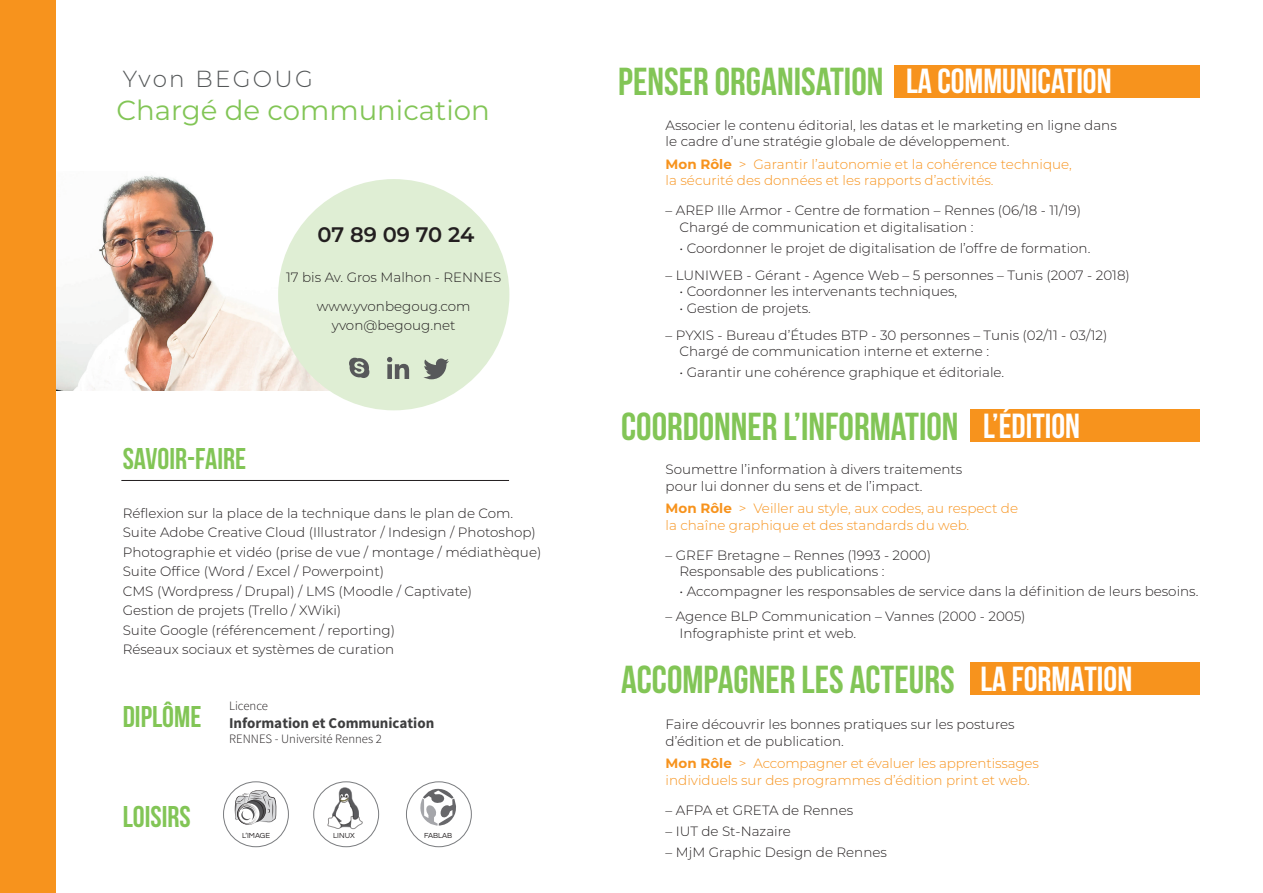
<style>
.page{position:relative;width:1263px;height:893px;background:#fff}
.page>*{position:absolute;margin:0;border:0;box-sizing:border-box;transform-origin:0 0}
.t1{font:700 39px "Bebas Neue";color:#82c556}
.t2{font:700 34.8px "Bebas Neue";color:#fff}
.t3{font:700 30px "Bebas Neue";color:#82c556}
.t4{font:27.6px "Montserrat";color:#82c556}
.t5{font:300 23.25px "Montserrat";letter-spacing:.1em;color:#545758}
.t6{font:600 21px "Montserrat";letter-spacing:-.005em;color:#231f20}
.t7{font:700 15px "Source Sans Pro";color:#3e3e3f}
.t8{font:300 13.5px/16.5px "Montserrat";color:#231f20}
.t9{font:300 13.5px/16.5px "Montserrat";color:#f7931d}
.t10{font:300 12.75px "Source Sans Pro";color:#231f20}
.t11{font:7.65px "Questrial";color:#231f20}
.s1{font-weight:700}
</style>
<div class="page">
<img style="left:55px;top:171px;width:274px;height:220px">
<div style="left:0;top:0;width:55px;height:893px;background:#f7931d"></div>
<div style="left:894px;top:65px;width:306px;height:32px;background:#f7931d"></div>
<div style="left:970px;top:409px;width:230px;height:32px;background:#f7931d"></div>
<div style="left:970px;top:662px;width:230px;height:33px;background:#f7931d"></div>
<div style="left:313px;top:781px;width:66px;height:66px;border:1px solid #7a7c7f;border-radius:50%"></div>
<svg style="left:328px;top:788px;width:35px;height:41px"></svg>
<div style="left:223px;top:781px;width:66px;height:66px;border:1px solid #7a7c7f;border-radius:50%"></div>
<svg style="left:235px;top:790px;width:41px;height:35px"></svg>
<div style="left:406px;top:781px;width:66px;height:66px;border:1px solid #7a7c7f;border-radius:50%"></div>
<svg style="left:418px;top:788px;width:40px;height:38px"></svg>
<hr style="left:121px;top:480px;width:388px;height:1px;background:#231f20">
<div style="left:278px;top:179px;width:231px;height:231px;background:#dfeed4;border-radius:50%"></div>
<svg style="left:349px;top:358px;width:20px;height:20px"></svg>
<svg style="left:423px;top:358px;width:26px;height:21px"></svg>
<svg style="left:387px;top:357px;width:22px;height:22px"></svg>
<h1 class="t1" style="left:618px;top:60px;width:267px">PENSER ORGANISATION</h1>
<h3 class="t5" style="left:123px;top:63px;width:192px">Yvon BEGOUG</h3>
<h2 class="t2" style="left:906px;top:62px;width:207px">LA COMMUNICATION</h2>
<h3 class="t4" style="left:116px;top:91px;width:375px">Chargé de communication</h3>
<h3 class="t6" style="left:317px;top:220px;width:158px">07 89 09 70 24</h3>
<p class="t8" style="left:286px;top:261px;width:217px;line-height:29.7px;text-align:center">17 bis Av. Gros Malhon - RENNES www.yvonbegoug.com</p>
<p class="t8" style="left:332px;top:317px;width:125px">yvon@begoug.net</p>
<h3 class="t3" style="left:123px;top:442px;width:125px">SAVOIR-FAIRE</h3>
<p class="t8" style="left:123px;top:503px;width:420px;line-height:19.5px">Réflexion sur la place de la technique dans le plan de Com.<br>Suite Adobe Creative Cloud (Illustrator / Indesign / Photoshop)<br>Photographie et vidéo (prise de vue / montage / médiathèque)<br>Suite Office (Word / Excel / Powerpoint)<br>CMS (Wordpress / Drupal) / LMS (Moodle / Captivate)<br>Gestion de projets (Trello / XWiki)<br>Suite Google (référencement / reporting)<br>Réseaux sociaux et systèmes de curation</p>
<h3 class="t3" style="left:123px;top:701px;width:80px">DIPLÔME</h3>
<h3 class="t3" style="left:123px;top:800px;width:69px">LOISIRS</h3>
<p class="t10" style="left:229px;top:698px;width:40px">Licence</p>
<p class="t7" style="left:229px;top:713px;width:207px">Information et Communication</p>
<p class="t10" style="left:229px;top:731px;width:154px">RENNES - Université Rennes 2</p>
<p class="t11" style="left:242px;top:832px;width:29px">L’IMAGE</p>
<p class="t11" style="left:333px;top:832px;width:23px">LINUX</p>
<p class="t11" style="left:424px;top:832px;width:30px">FABLAB</p>
<p class="t8" style="left:666px;top:116px;width:453px">Associer le contenu éditorial, les datas et le marketing en ligne dans le cadre d’une stratégie globale de développement.</p>
<p class="t9" style="left:666px;top:155px;width:408px"><span class="s1">Mon Rôle</span> &gt; Garantir l’autonomie et la cohérence technique, la sécurité des données et les rapports d’activités.</p>
<p class="t8" style="left:679px;top:202px;width:403px;text-indent:-14px">– AREP Ille Armor - Centre de formation – Rennes (06/18 - 11/19)<br>Chargé de communication et digitalisation :</p>
<p class="t8" style="left:679px;top:239px;width:412px">• Coordonner le projet de digitalisation de l’offre de formation.</p>
<p class="t8" style="left:666px;top:266px;width:466px">– LUNIWEB - Gérant - Agence Web – 5 personnes – Tunis (2007 - 2018)</p>
<p class="t8" style="left:679px;top:283px;width:279px">• Coordonner les intervenants techniques,</p>
<p class="t8" style="left:679px;top:299px;width:133px">• Gestion de projets.</p>
<p class="t8" style="left:679px;top:326px;width:430px;text-indent:-14px">– PYXIS - Bureau d’Études BTP - 30 personnes – Tunis (02/11 - 03/12)<br>Chargé de communication interne et externe :</p>
<p class="t8" style="left:679px;top:364px;width:326px">• Garantir une cohérence graphique et éditoriale.</p>
<h1 class="t1" style="left:621px;top:405px;width:339px">COORDONNER L’INFORMATION</h1>
<h2 class="t2" style="left:983px;top:406px;width:98px">L’ÉDITION</h2>
<p class="t8" style="left:666px;top:461px;width:298px">Soumettre l’information à divers traitements pour lui donner du sens et de l’impact.</p>
<p class="t9" style="left:666px;top:500px;width:354px"><span class="s1">Mon Rôle</span> &gt; Veiller au style, aux codes, au respect de la chaîne graphique et des standards du web.</p>
<p class="t8" style="left:679px;top:546px;width:253px;text-indent:-14px">– GREF Bretagne – Rennes (1993 - 2000)<br>Responsable des publications :</p>
<p class="t8" style="left:679px;top:582px;width:520px">• Accompagner les responsables de service dans la définition de leurs besoins.</p>
<p class="t8" style="left:679px;top:608px;width:348px;text-indent:-14px">– Agence BLP Communication – Vannes (2000 - 2005)<br>Infographiste print et web.</p>
<h1 class="t1" style="left:621px;top:658px;width:335px">ACCOMPAGNER LES ACTEURS</h1>
<h2 class="t2" style="left:980px;top:660px;width:153px">LA FORMATION</h2>
<p class="t8" style="left:666px;top:716px;width:350px">Faire découvrir les bonnes pratiques sur les postures d’édition et de publication.</p>
<p class="t9" style="left:666px;top:755px;width:375px"><span class="s1">Mon Rôle</span> &gt; Accompagner et évaluer les apprentissages individuels sur des programmes d’édition print et web.</p>
<p class="t8" style="left:666px;top:801px;width:189px">– AFPA et GRETA de Rennes</p>
<p class="t8" style="left:666px;top:822px;width:127px">– IUT de St-Nazaire</p>
<p class="t8" style="left:666px;top:843px;width:223px">– MjM Graphic Design de Rennes</p>
</div>
